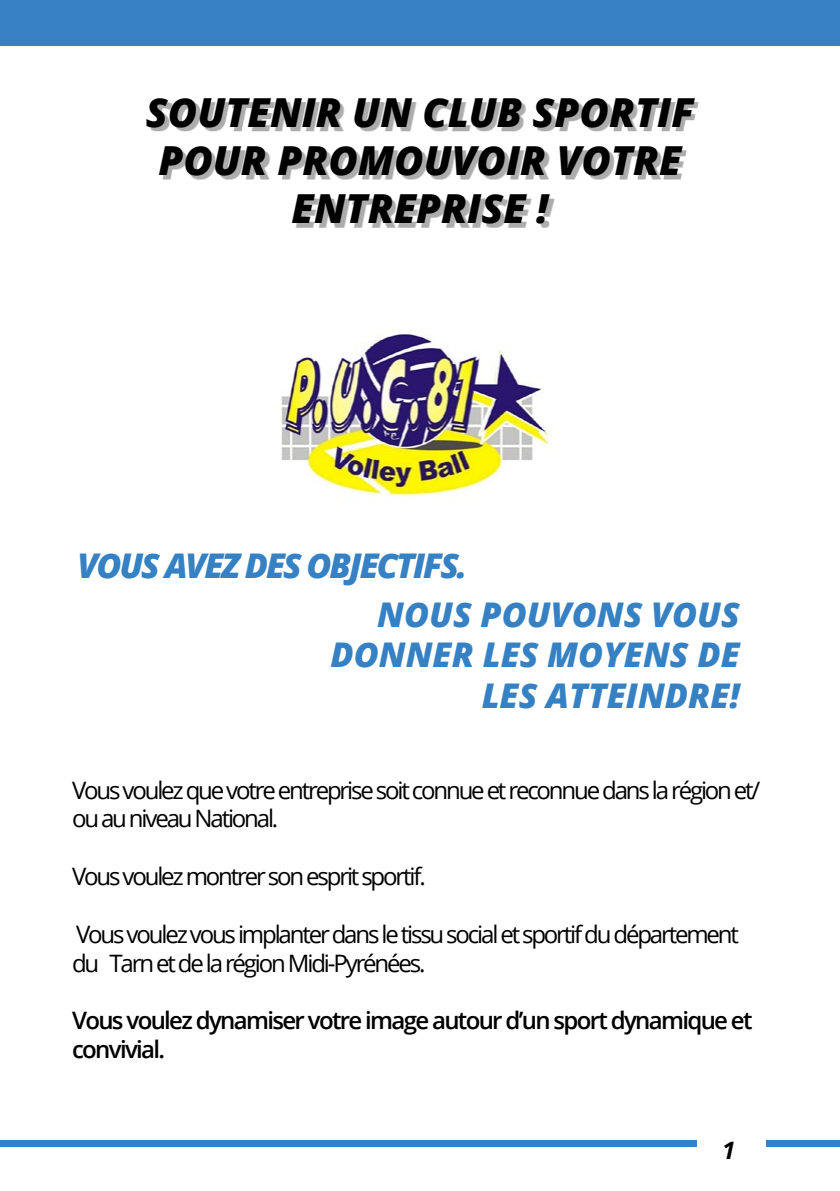
<style>
.page{position:relative;width:840px;height:1191px;background:#fff}
.page>*{position:absolute;margin:0;border:0;box-sizing:border-box;transform-origin:0 0}
.t1{font:italic 800 40px/48px "Open Sans";color:#000;text-align:center}
.t2{font:italic 800 34px/40.8px "Open Sans";color:#3581c3;text-align:right}
.t3{font:italic 800 34px "Open Sans";letter-spacing:-.06em;color:#3581c3}
.t4{font:24px/28.8px "Open Sans";letter-spacing:-.09em;color:#000}
.t5{font:600 24px/28.8px "Open Sans";letter-spacing:-.07em;color:#000}
.t6{font:italic 700 24px "Open Sans";color:#000}
</style>
<div class="page">
<div style="left:765px;top:1140px;width:74px;height:6px;background:#3581c3"></div>
<div style="left:0;top:1140px;width:696px;height:6px;background:#3581c3"></div>
<div style="left:0;top:0;width:839px;height:45px;background:#3581c3"></div>
<div style="left:150px;top:102px;width:548px;height:125px;background:#000;opacity:.33"></div>
<img style="left:281px;top:334px;width:270px;height:163px">
<h1 class="t1" style="left:146px;top:87px;width:549px">SOUTENIR UN CLUB SPORTIF<br>POUR PROMOUVOIR VOTRE<br>ENTREPRISE !</h1>
<h2 class="t3" style="left:77px;top:539px;width:391px">VOUS AVEZ DES OBJECTIFS.</h2>
<h2 class="t2" style="left:330px;top:592px;width:410px">NOUS POUVONS VOUS<br>DONNER LES MOYENS DE<br>LES ATTEINDRE!</h2>
<p class="t4" style="left:72px;top:775px;width:689px">Vous voulez que votre entreprise soit connue et reconnue dans la région et/ ou au niveau National.</p>
<p class="t4" style="left:72px;top:861px;width:355px">Vous voulez montrer son esprit sportif.</p>
<p class="t4" style="left:72px;top:919px;width:668px">Vous voulez vous implanter dans le tissu social et sportif du département du Tarn et de la région Midi-Pyrénées.</p>
<p class="t5" style="left:72px;top:1005px;width:681px">Vous voulez dynamiser votre image autour d’un sport dynamique et convivial.</p>
<p class="t6" style="left:721px;top:1132px;width:15px">1</p>
</div>
